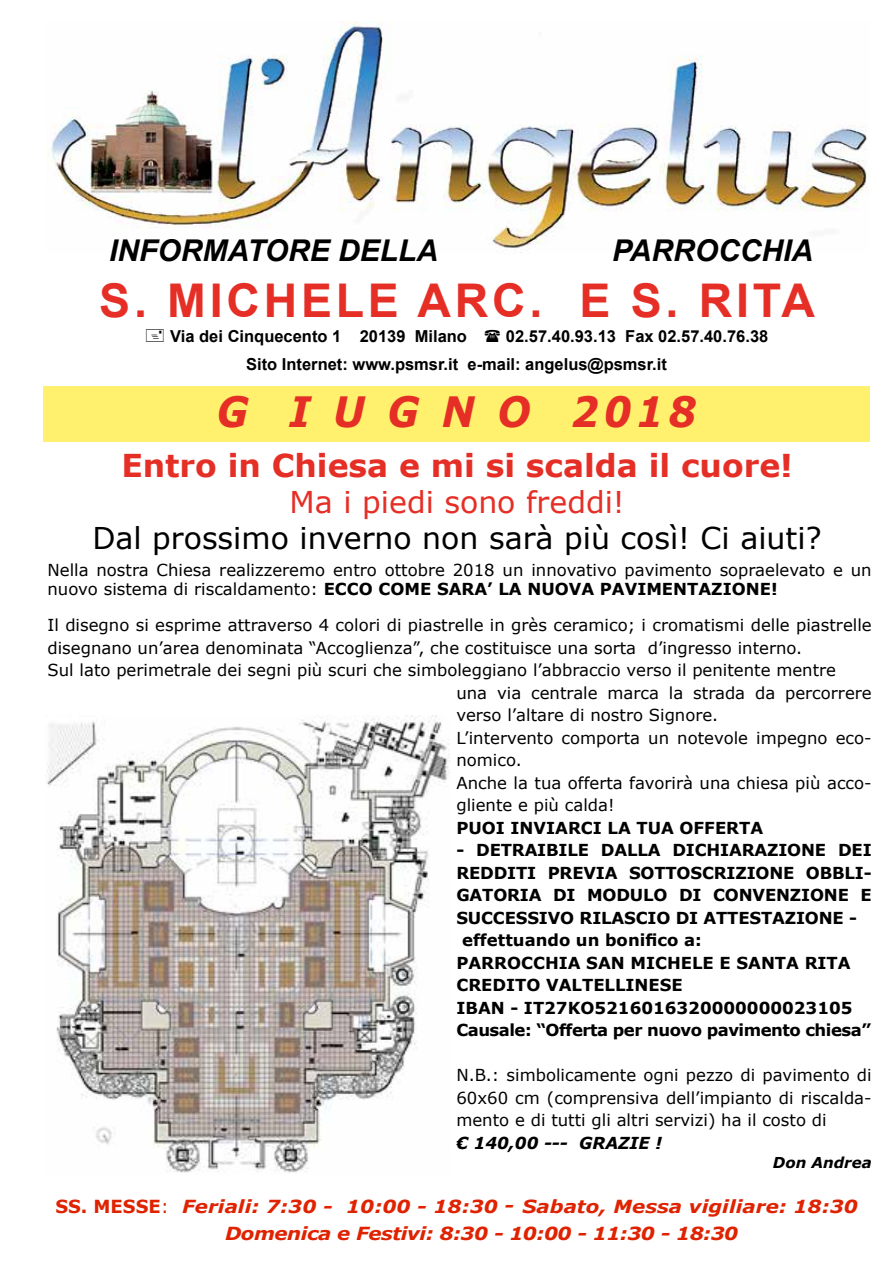
<style>
.page{position:relative;width:893px;height:1263px;background:#fff}
.page>*{position:absolute;margin:0;border:0;box-sizing:border-box;transform-origin:0 0}
.t1{font:700 46.5px "Arial";letter-spacing:.08em;color:#e52f26}
.t2{font:italic 700 41.7px "Verdana";color:#e52f26;scale:.93 1}
.t3{font:700 31.5px "Verdana";color:#e52f26}
.t4{font:30px "Verdana";color:#000}
.t5{font:italic 700 30px "Arial";color:#000}
.t6{font:30px "Verdana";color:#e52f26}
.t7{font:italic 700 18px/27px "Verdana";color:#df2200;scale:1.1 1}
.t8{font:16.5px/22.5px "Verdana";color:#000}
.t9{font:700 16.5px "Verdana";letter-spacing:-.01em;color:#000}
.t10{font:700 16.5px/28.5px "Arial";color:#000}
.t11{font:700 16.5px "Verdana";letter-spacing:-.03em;color:#000}
.t12{font:italic 700 16.5px "Verdana";color:#000}
.t13{font:italic 700 15px "Verdana";color:#000}
.s1{font-weight:700}
.s2{font-style:normal}
.s3{font-weight:400;font-style:normal}
</style>
<div class="page">
<img style="left:46px;top:21px;width:821px;height:232px">
<div style="left:43px;top:386px;width:827px;height:56px;background:#fff16d"></div>
<img style="left:47px;top:715px;width:403px;height:458px">
<h3 class="t5" style="left:109px;top:230px;width:330px">INFORMATORE DELLA</h3>
<h3 class="t5" style="left:612px;top:230px;width:202px">PARROCCHIA</h3>
<h1 class="t1" style="left:99px;top:269px;width:717px">S. MICHELE ARC. E S. RITA</h1>
<p class="t10" style="left:170px;top:322px;width:298px">Via dei Cinquecento 1 20139 Milano</p>
<p class="t10" style="left:246px;top:322px;width:524px;text-indent:260px">02.57.40.93.13 Fax 02.57.40.76.38<br>Sito Internet: www.psmsr.it e-mail: angelus@psmsr.it</p>
<h2 class="t2" style="left:217px;top:382px;width:517px">G I U G N O 2018</h2>
<h3 class="t3" style="left:121px;top:444px;width:673px">Entro in Chiesa e mi si scalda il cuore!</h3>
<h3 class="t6" style="left:290px;top:482px;width:337px">Ma i piedi sono freddi!</h3>
<h3 class="t4" style="left:92px;top:518px;width:731px">Dal prossimo inverno non sarà più così! Ci aiuti?</h3>
<p class="t8" style="left:48px;top:560px;width:826px;line-height:19.5px">Nella nostra Chiesa realizzeremo entro ottobre 2018 un innovativo pavimento sopraelevato e un nuovo sistema di riscaldamento: <span class="s1">ECCO COME SARA’ LA NUOVA PAVIMENTAZIONE!</span></p>
<p class="t8" style="left:48px;top:614px;width:826px">Il disegno si esprime attraverso 4 colori di piastrelle in grès ceramico; i cromatismi delle piastrelle</p>
<p class="t8" style="left:48px;top:636px;width:756px">disegnano un’area denominata “Accoglienza”, che costituisce una sorta d’ingresso interno.</p>
<p class="t8" style="left:48px;top:659px;width:790px">Sul lato perimetrale dei segni più scuri che simboleggiano l’abbraccio verso il penitente mentre</p>
<p class="t8" style="left:456px;top:681px;width:417px">una via centrale marca la strada da percorrere</p>
<p class="t8" style="left:456px;top:704px;width:263px">verso l’altare di nostro Signore.</p>
<p class="t8" style="left:456px;top:726px;width:417px">L’intervento comporta un notevole impegno eco-</p>
<p class="t8" style="left:456px;top:749px;width:67px">nomico.</p>
<p class="t8" style="left:456px;top:771px;width:417px">Anche la tua offerta favorirà una chiesa più acco-</p>
<p class="t8" style="left:456px;top:794px;width:160px">gliente e più calda!</p>
<p class="t9" style="left:456px;top:816px;width:308px">PUOI INVIARCI LA TUA OFFERTA</p>
<p class="t9" style="left:456px;top:838px;width:417px">- DETRAIBILE DALLA DICHIARAZIONE DEI</p>
<p class="t9" style="left:456px;top:861px;width:417px">REDDITI PREVIA SOTTOSCRIZIONE OBBLI-</p>
<p class="t9" style="left:456px;top:883px;width:417px">GATORIA DI MODULO DI CONVENZIONE E</p>
<p class="t9" style="left:456px;top:906px;width:402px">SUCCESSIVO RILASCIO DI ATTESTAZIONE -</p>
<p class="t9" style="left:462px;top:928px;width:241px">effettuando un bonifico a:</p>
<p class="t9" style="left:456px;top:951px;width:396px">PARROCCHIA SAN MICHELE E SANTA RITA</p>
<p class="t9" style="left:456px;top:973px;width:228px">CREDITO VALTELLINESE</p>
<p class="t9" style="left:456px;top:996px;width:398px">IBAN - IT27KO5216016320000000023105</p>
<p class="t11" style="left:456px;top:1018px;width:416px">Causale: “Offerta per nuovo pavimento chiesa”</p>
<p class="t8" style="left:456px;top:1064px;width:417px;text-align:justify">N.B.: simbolicamente ogni pezzo di pavimento di 60x60 cm (comprensiva dell’impianto di riscalda&shy;mento e di tutti gli altri servizi) ha il costo di</p>
<p class="t12" style="left:456px;top:1131px;width:207px">€ 140,00 --- GRAZIE !</p>
<p class="t13" style="left:773px;top:1152px;width:100px">Don Andrea</p>
<p class="t7" style="left:225px;top:1193px;width:577px;text-indent:-170px"><span class="s2">SS. MESSE</span><span class="s3">:</span> Feriali: 7:30 - 10:00 - 18:30 - Sabato, Messa vigiliare: 18:30<br>Domenica e Festivi: 8:30 - 10:00 - 11:30 - 18:30</p>
</div>
